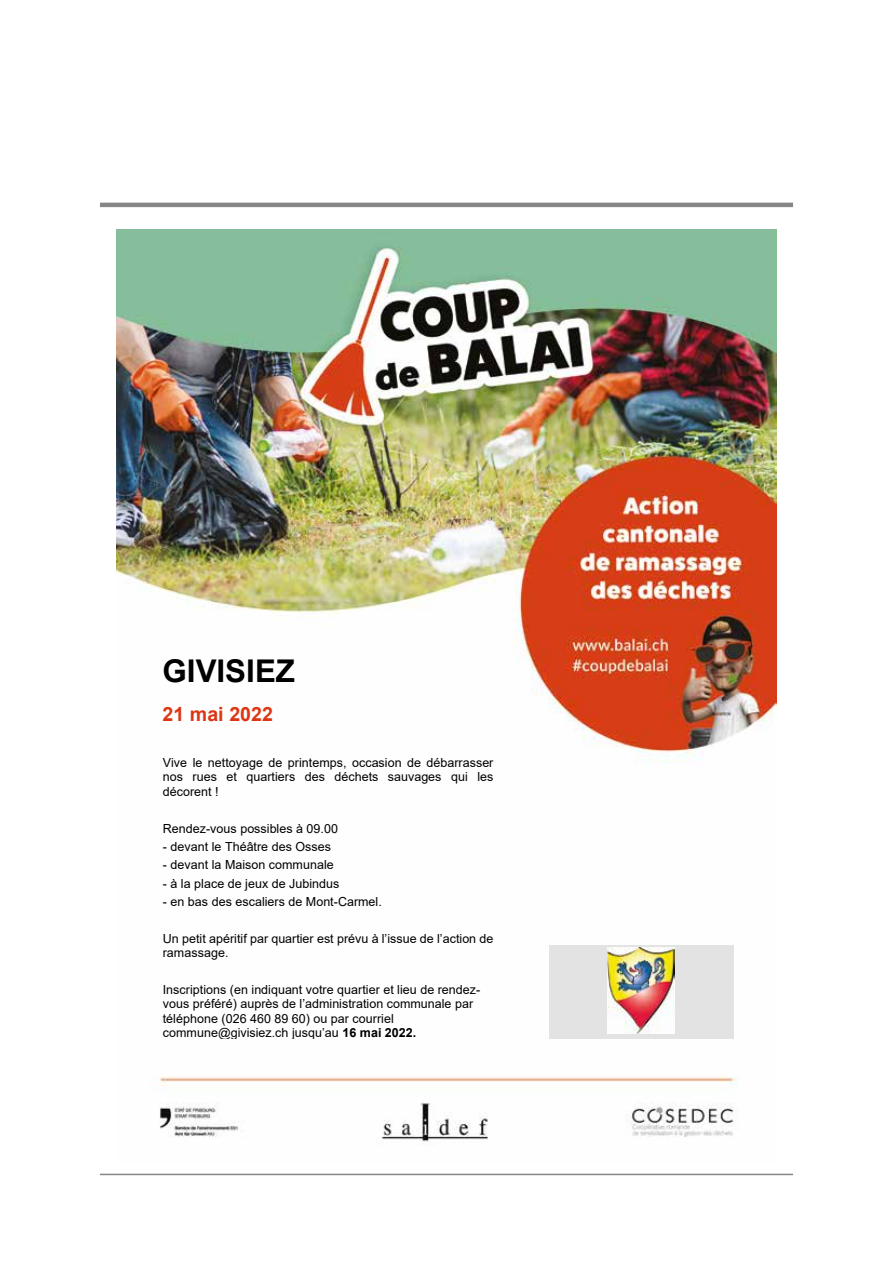
<style>
.page{position:relative;width:893px;height:1263px;background:#fff}
.page>*{position:absolute;margin:0;border:0;box-sizing:border-box;transform-origin:0 0}
.t1{font:700 31.35px "Arial";color:#000}
.t2{font:700 19.65px "Arial";color:#dd3614}
.t3{font:12.45px/14.5px "Arial";letter-spacing:.005em;color:#000}
.s1{font-weight:700}
</style>
<div class="page">
<hr style="left:100px;top:1174px;width:693px;height:1px;background:#878787">
<hr style="left:100px;top:203px;width:693px;height:4px;background:#878787">
<img style="left:117px;top:230px;width:659px;height:912px">
<div style="left:550px;top:945px;width:184px;height:93px;background:#e3e3e3"></div>
<img style="left:607px;top:948px;width:68px;height:85px">
<h1 class="t1" style="left:163px;top:649px;width:134px">GIVISIEZ</h1>
<h2 class="t2" style="left:163px;top:700px;width:112px">21 mai 2022</h2>
<p class="t3" style="left:163px;top:755px;width:332px;text-align:justify">Vive le nettoyage de printemps, occasion de débarrasser nos rues et quartiers des déchets sauvages qui les décorent !</p>
<p class="t3" style="left:163px;top:821px;width:177px">Rendez-vous possibles à 09.00</p>
<p class="t3" style="left:163px;top:839px;width:170px">- devant le Théâtre des Osses</p>
<p class="t3" style="left:163px;top:857px;width:172px">- devant la Maison communale</p>
<p class="t3" style="left:163px;top:876px;width:178px">- à la place de jeux de Jubindus</p>
<p class="t3" style="left:163px;top:894px;width:221px">- en bas des escaliers de Mont-Carmel.</p>
<p class="t3" style="left:163px;top:931px;width:332px">Un petit apéritif par quartier est prévu à l’issue de l’action de ramassage.</p>
<p class="t3" style="left:163px;top:982px;width:319px">Inscriptions (en indiquant votre quartier et lieu de rendez&shy;vous préféré) auprès de l’administration communale par téléphone (026 460 89 60) ou par courriel commune@givisiez.ch jusqu’au <span class="s1">16 mai 2022.</span></p>
</div>
